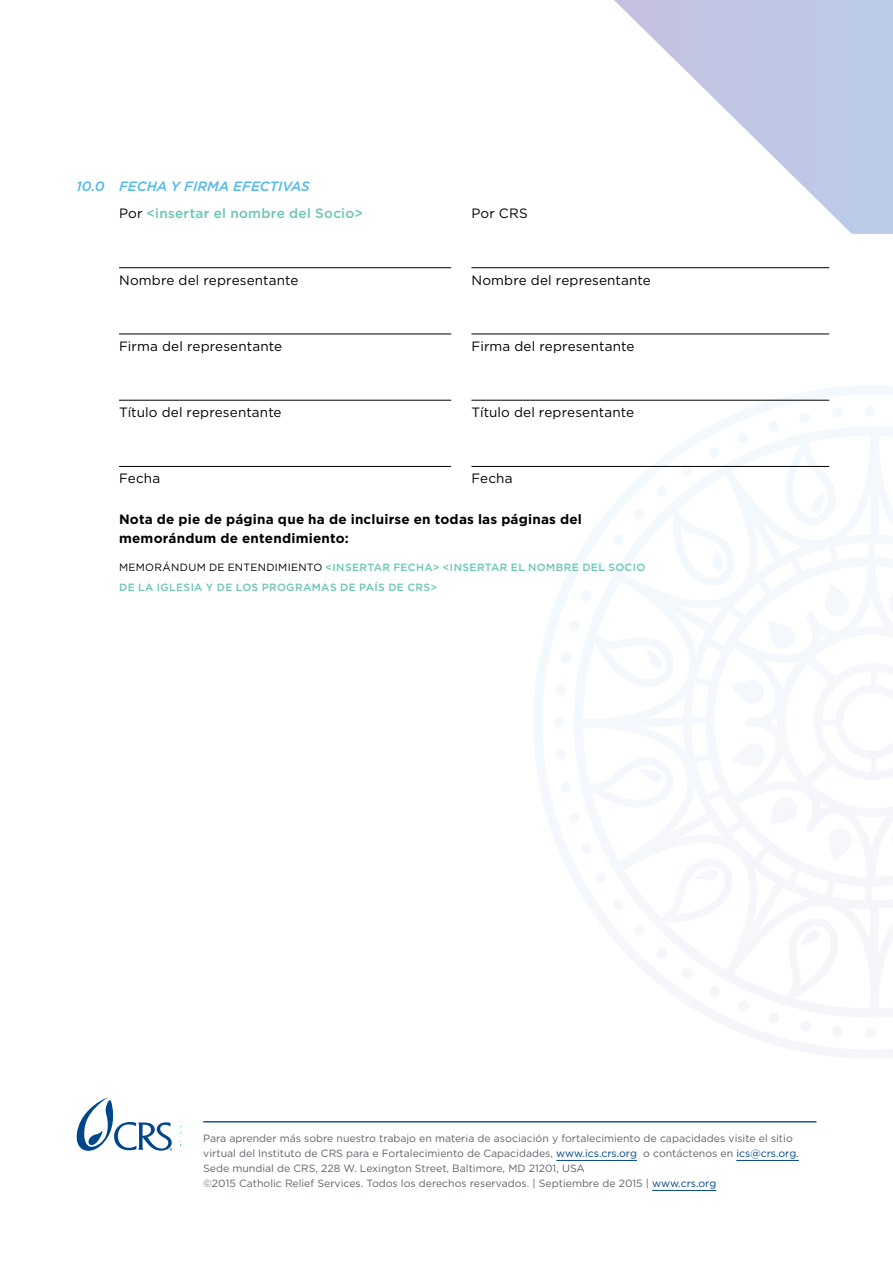
<style>
.page{position:relative;width:893px;height:1263px;background:#fff}
.page>*{position:absolute;margin:0;border:0;box-sizing:border-box;transform-origin:0 0}
.t1{font:13.5px "Gotham";letter-spacing:.01em;color:#000}
.t2{font:700 13.5px/19.5px "Gotham";letter-spacing:.015em;color:#000}
.t3{font:500 13.5px/27px "Gotham";letter-spacing:.025em;color:#69c6b4}
.t4{font:10.5px/15px "Gotham";color:#5f636a}
.t5{font:500 10.5px/19.5px "Gotham";letter-spacing:.035em;color:#69c6b4}
.s1{font-style:italic;color:#52b9e9}
.s2{font-weight:400;color:#000}
.s3{color:#00468b}
</style>
<div class="page">
<hr style="left:556px;top:1160px;width:81px;height:1px;background:#00468b">
<hr style="left:736px;top:1160px;width:63px;height:1px;background:#00468b">
<hr style="left:652px;top:1190px;width:64px;height:1px;background:#00468b">
<hr style="left:203px;top:1121px;width:613px;height:1px;background:#00468b">
<svg style="left:77px;top:1098px;width:95px;height:53px"></svg>
<svg style="left:533px;top:386px;width:360px;height:495px"></svg>
<svg style="left:560px;top:652px;width:12px;height:11px"></svg>
<svg style="left:569px;top:621px;width:5px;height:11px"></svg>
<svg style="left:800px;top:413px;width:11px;height:11px"></svg>
<svg style="left:555px;top:684px;width:11px;height:11px"></svg>
<svg style="left:554px;top:717px;width:11px;height:11px"></svg>
<svg style="left:560px;top:781px;width:12px;height:12px"></svg>
<svg style="left:555px;top:749px;width:12px;height:11px"></svg>
<svg style="left:569px;top:813px;width:5px;height:11px"></svg>
<svg style="left:768px;top:421px;width:12px;height:5px"></svg>
<svg style="left:864px;top:406px;width:11px;height:11px"></svg>
<svg style="left:832px;top:407px;width:11px;height:12px"></svg>
<svg style="left:574px;top:426px;width:319px;height:479px"></svg>
<svg style="left:695px;top:870px;width:24px;height:11px"></svg>
<svg style="left:639px;top:770px;width:24px;height:12px"></svg>
<svg style="left:645px;top:649px;width:18px;height:21px"></svg>
<svg style="left:712px;top:548px;width:11px;height:24px"></svg>
<svg style="left:811px;top:491px;width:12px;height:23px"></svg>
<svg style="left:614px;top:0;width:279px;height:234px"></svg>
<hr style="left:119px;top:267px;width:332px;height:1px;background:#000">
<hr style="left:471px;top:267px;width:358px;height:1px;background:#000">
<hr style="left:119px;top:334px;width:332px;height:1px;background:#000">
<hr style="left:471px;top:334px;width:358px;height:1px;background:#000">
<hr style="left:119px;top:400px;width:332px;height:1px;background:#000">
<hr style="left:471px;top:400px;width:358px;height:1px;background:#000">
<hr style="left:119px;top:466px;width:332px;height:1px;background:#000">
<hr style="left:471px;top:466px;width:358px;height:1px;background:#000">
<p class="t3" style="left:119px;top:173px;width:245px;text-indent:-43px"><span class="s1">10.0 FECHA Y FIRMA EFECTIVAS<br></span><span class="s2">Por</span> &lt;insertar el nombre del Socio&gt;</p>
<p class="t1" style="left:471px;top:205px;width:58px">Por CRS</p>
<p class="t1" style="left:119px;top:271px;width:181px">Nombre del representante</p>
<p class="t1" style="left:471px;top:271px;width:181px">Nombre del representante</p>
<p class="t1" style="left:119px;top:337px;width:164px">Firma del representante</p>
<p class="t1" style="left:471px;top:337px;width:164px">Firma del representante</p>
<p class="t1" style="left:119px;top:404px;width:164px">Título del representante</p>
<p class="t1" style="left:471px;top:404px;width:164px">Título del representante</p>
<p class="t1" style="left:119px;top:470px;width:43px">Fecha</p>
<p class="t1" style="left:471px;top:470px;width:43px">Fecha</p>
<p class="t2" style="left:119px;top:509px;width:464px">Nota de pie de página que ha de incluirse en todas las páginas del memorándum de entendimiento:</p>
<p class="t5" style="left:119px;top:558px;width:528px"><span class="s2">MEMORÁNDUM DE ENTENDIMIENTO</span> &lt;INSERTAR FECHA&gt; &lt;INSERTAR EL NOMBRE DEL SOCIO<br>DE LA IGLESIA Y DE LOS PROGRAMAS DE PAÍS DE CRS&gt;</p>
<p class="t4" style="left:203px;top:1131px;width:597px">Para aprender más sobre nuestro trabajo en materia de asociación y fortalecimiento de capacidades visite el sitio virtual del Instituto de CRS para e Fortalecimiento de Capacidades, <span class="s3">www.ics.crs.org</span> o contáctenos en <span class="s3">ics@crs.org.<br></span>Sede mundial de CRS, 228 W. Lexington Street, Baltimore, MD 21201, USA<br>©2015 Catholic Relief Services. Todos los derechos reservados. | Septiembre de 2015 | <span class="s3">www.crs.org</span></p>
</div>
